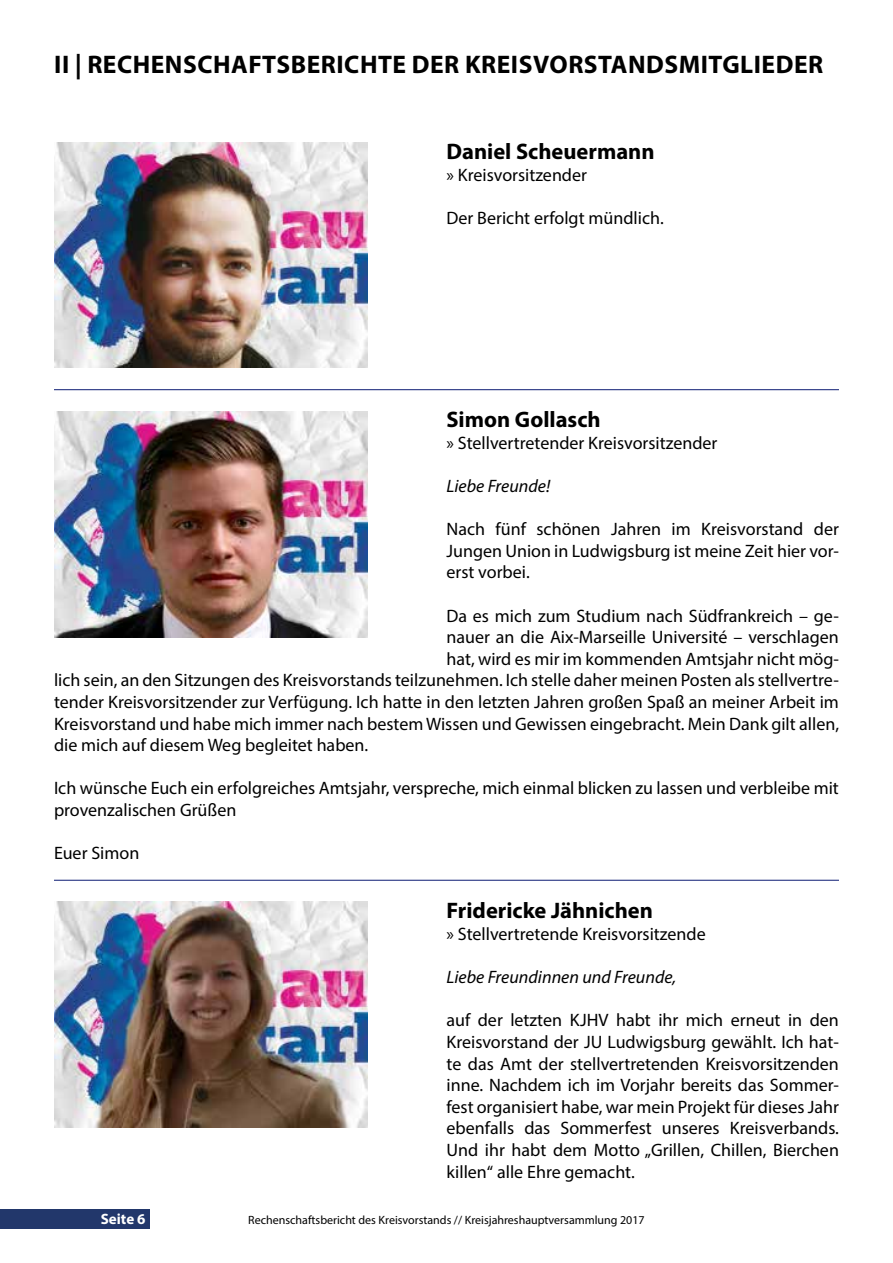
<style>
.page{position:relative;width:893px;height:1263px;background:#fff}
.page>*{position:absolute;margin:0;border:0;box-sizing:border-box;transform-origin:0 0}
.t1{font:700 25.5px "Myriad Pro";letter-spacing:.02em;color:#000}
.t2{font:700 22.5px "Myriad Pro";color:#000}
.t3{font:18px/21.6px "Myriad Pro";color:#000;text-align:justify}
.t4{font:italic 18px "Myriad Pro";color:#000}
.t5{font:700 15px "Myriad Pro";color:#fff}
.t6{font:12px "Myriad Pro";color:#000}
</style>
<div class="page">
<div style="left:0;top:1209px;width:150px;height:19px;background:#22376b"></div>
<img style="left:54px;top:142px;width:314px;height:226px">
<img style="left:54px;top:411px;width:314px;height:227px">
<img style="left:54px;top:901px;width:314px;height:227px">
<hr style="left:54px;top:389px;width:785px;height:1px;background:#283583">
<hr style="left:54px;top:880px;width:785px;height:1px;background:#283583">
<h1 class="t1" style="left:54px;top:48px;width:770px">II | RECHENSCHAFTSBERICHTE DER KREISVORSTANDSMITGLIEDER</h1>
<p class="t2" style="left:446px;top:137px;width:210px">Daniel Scheuermann</p>
<p class="t3" style="left:446px;top:164px;width:142px">» Kreisvorsitzender</p>
<p class="t3" style="left:446px;top:207px;width:219px">Der Bericht erfolgt mündlich.</p>
<p class="t2" style="left:446px;top:405px;width:156px">Simon Gollasch</p>
<p class="t3" style="left:446px;top:432px;width:272px">» Stellvertretender Kreisvorsitzender</p>
<p class="t4" style="left:446px;top:475px;width:105px">Liebe Freunde!</p>
<p class="t3" style="left:446px;top:518px;width:394px">Nach fünf schönen Jahren im Kreisvorstand der Jungen Union in Ludwigsburg ist meine Zeit hier vor&shy;erst vorbei.</p>
<p class="t3" style="left:446px;top:604px;width:394px">Da es mich zum Studium nach Südfrankreich – ge-</p>
<p class="t3" style="left:446px;top:626px;width:394px">nauer an die Aix-Marseille Université – verschlagen</p>
<p class="t3" style="left:446px;top:648px;width:394px">hat, wird es mir im kommenden Amtsjahr nicht mög-</p>
<p class="t3" style="left:54px;top:669px;width:786px">lich sein, an den Sitzungen des Kreisvorstands teilzunehmen. Ich stelle daher meinen Posten als stellvertre-</p>
<p class="t3" style="left:54px;top:691px;width:786px">tender Kreisvorsitzender zur Verfügung. Ich hatte in den letzten Jahren großen Spaß an meiner Arbeit im</p>
<p class="t3" style="left:54px;top:712px;width:786px">Kreisvorstand und habe mich immer nach bestem Wissen und Gewissen eingebracht. Mein Dank gilt allen,</p>
<p class="t3" style="left:54px;top:734px;width:316px">die mich auf diesem Weg begleitet haben.</p>
<p class="t3" style="left:54px;top:777px;width:786px">Ich wünsche Euch ein erfolgreiches Amtsjahr, verspreche, mich einmal blicken zu lassen und verbleibe mit provenzalischen Grüßen</p>
<p class="t3" style="left:54px;top:842px;width:87px">Euer Simon</p>
<p class="t2" style="left:446px;top:896px;width:208px">Fridericke Jähnichen</p>
<p class="t3" style="left:446px;top:923px;width:261px">» Stellvertretende Kreisvorsitzende</p>
<p class="t4" style="left:446px;top:966px;width:231px">Liebe Freundinnen und Freunde,</p>
<p class="t3" style="left:446px;top:1009px;width:394px">auf der letzten KJHV habt ihr mich erneut in den Kreisvorstand der JU Ludwigsburg gewählt. Ich hat&shy;te das Amt der stellvertretenden Kreisvorsitzenden inne. Nachdem ich im Vorjahr bereits das Sommer&shy;fest organisiert habe, war mein Projekt für dieses Jahr ebenfalls das Sommerfest unseres Kreisverbands.<br>Und ihr habt dem Motto „Grillen, Chillen, Bierchen killen“ alle Ehre gemacht.</p>
<p class="t5" style="left:101px;top:1209px;width:46px">Seite 6</p>
<p class="t6" style="left:248px;top:1212px;width:398px">Rechenschaftsbericht des Kreisvorstands // Kreisjahreshauptversammlung 2017</p>
</div>
